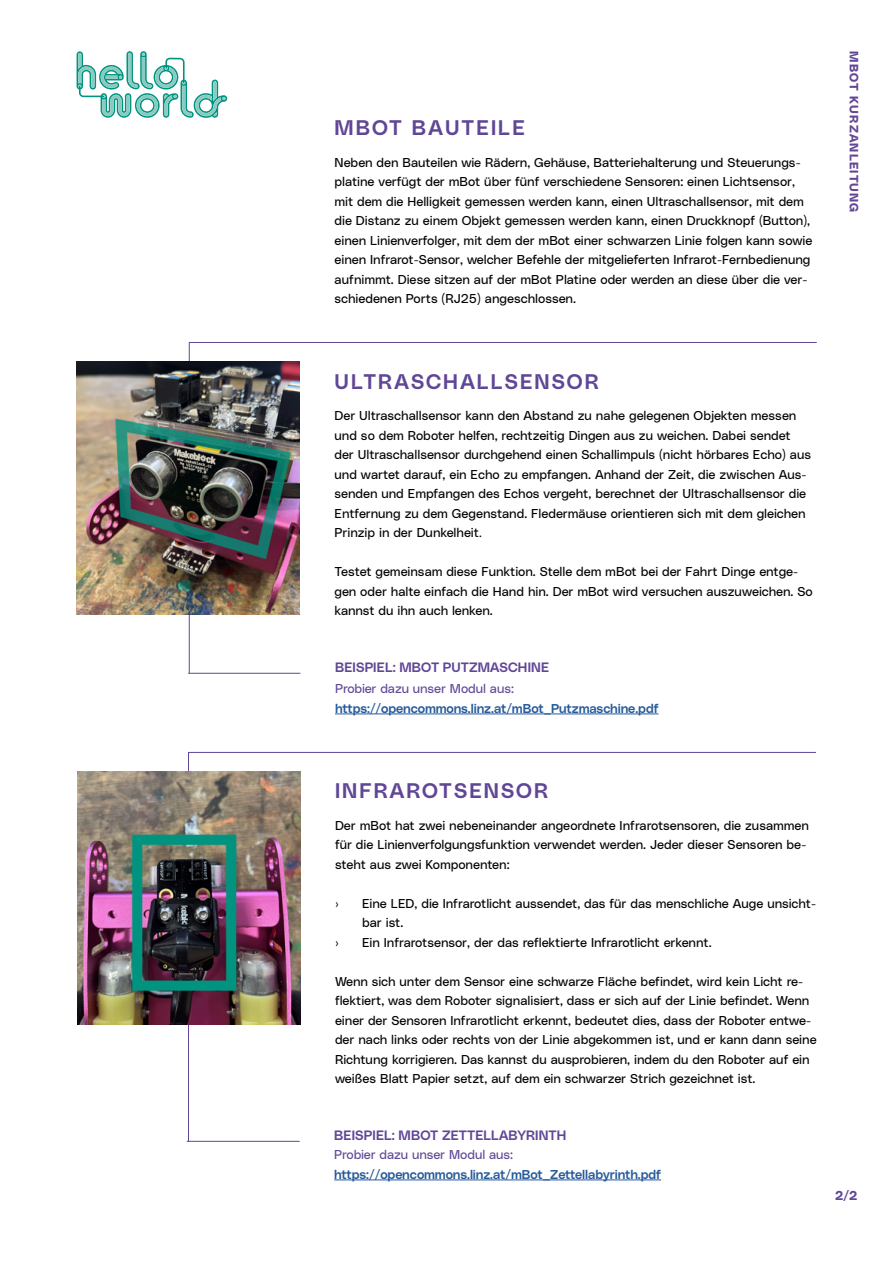
<style>
.page{position:relative;width:893px;height:1263px;background:#fff}
.page>*{position:absolute;margin:0;border:0;box-sizing:border-box;transform-origin:0 0}
.t1{font:21px "Lentia Nova Median";letter-spacing:.1em;color:#604696}
.t2{font:13.5px "Lentia Nova Median";letter-spacing:.01em;color:#604696}
.t3{font:12.75px/19.5px "Lentia Nova Neutral";letter-spacing:-.01em;color:#000}
.t4{font:12.75px "Lentia Nova Median";letter-spacing:-.01em;color:#275b9b}
.t5{font:12.75px "Lentia Nova Neutral";letter-spacing:-.01em;color:#604696}
.t6{font:12.75px "Lentia Nova Bulky";color:#604696}
.t7{font:12.75px "Lato";color:#000}
.t8{font:12px "Lentia Nova Bulky";letter-spacing:.1em;color:#604696}
.s1{font-family:"Lato"}
</style>
<div class="page">
<img style="left:77px;top:361px;width:223px;height:254px">
<svg style="left:77px;top:51px;width:150px;height:67px"></svg>
<img style="left:78px;top:771px;width:223px;height:254px">
<hr style="left:335px;top:714px;width:324px;height:1px;background:#275b9b">
<hr style="left:334px;top:1179px;width:327px;height:1px;background:#275b9b">
<hr style="left:189px;top:673px;width:111px;height:1px;background:#604696">
<hr style="left:187px;top:1141px;width:112px;height:1px;background:#604696">
<h1 class="t1" style="left:335px;top:111px;width:192px">MBOT BAUTEILE</h1>
<p class="t3" style="left:335px;top:151px;width:479px">Neben den Bauteilen wie Rädern, Gehäuse, Batteriehalterung und Steuerungs&shy;platine verfügt der mBot über fünf verschiedene Sensoren: einen Lichtsensor, mit dem die Helligkeit gemessen werden kann, einen Ultraschallsensor, mit dem die Distanz zu einem Objekt gemessen werden kann, einen Druckknopf (Button), einen Linienverfolger, mit dem der mBot einer schwarzen Linie folgen kann sowie einen Infrarot-Sensor, welcher Befehle der mitgelieferten Infrarot-Fernbedienung aufnimmt. Diese sitzen auf der mBot Platine oder werden an diese über die ver&shy;schiedenen Ports (RJ25) angeschlossen.</p>
<h1 class="t1" style="left:334px;top:365px;width:266px">ULTRASCHALLSENSOR</h1>
<p class="t3" style="left:334px;top:405px;width:478px">Der Ultraschallsensor kann den Abstand zu nahe gelegenen Objekten messen und so dem Roboter helfen, rechtzeitig Dingen aus zu weichen. Dabei sendet der Ultraschallsensor durchgehend einen Schallimpuls (nicht hörbares Echo) aus und wartet darauf, ein Echo zu empfangen. Anhand der Zeit, die zwischen Aus&shy;senden und Empfangen des Echos vergeht, berechnet der Ultraschallsensor die Entfernung zu dem Gegenstand. Fledermäuse orientieren sich mit dem gleichen Prinzip in der Dunkelheit<span class="s1">.</span></p>
<p class="t3" style="left:334px;top:561px;width:480px">Testet gemeinsam diese Funktion. Stelle dem mBot bei der Fahrt Dinge entge&shy;gen oder halte einfach die Hand hin. Der mBot wird versuchen auszuweichen. So kannst du ihn auch lenken.</p>
<p class="t2" style="left:335px;top:657px;width:216px">BEISPIEL: MBOT PUTZMASCHINE</p>
<p class="t5" style="left:335px;top:679px;width:180px">Probier dazu unser Modul aus:</p>
<p class="t4" style="left:335px;top:698px;width:325px">https://opencommons.linz.at/mBot_Putzmaschine.pdf</p>
<p class="t8" style="left:863px;top:51px;width:163px;rotate:90deg">MBOT KURZANLEITUNG</p>
<h1 class="t1" style="left:335px;top:774px;width:215px">INFRAROTSENSOR</h1>
<p class="t3" style="left:335px;top:814px;width:475px">Der mBot hat zwei nebeneinander angeordnete Infrarotsensoren, die zusammen für die Linienverfolgungsfunktion verwendet werden. Jeder dieser Sensoren be&shy;steht aus zwei Komponenten:</p>
<p class="t7" style="left:335px;top:896px;width:6px">›</p>
<p class="t3" style="left:362px;top:892px;width:456px">Eine LED, die Infrarotlicht aussendet, das für das menschliche Auge unsicht&shy;bar ist.</p>
<p class="t7" style="left:335px;top:935px;width:6px">›</p>
<p class="t3" style="left:362px;top:931px;width:351px">Ein Infrarotsensor, der das reflektierte Infrarotlicht erkennt.</p>
<p class="t3" style="left:335px;top:970px;width:483px">Wenn sich unter dem Sensor eine schwarze Fläche befindet, wird kein Licht re&shy;flektiert, was dem Roboter signalisiert, dass er sich auf der Linie befindet. Wenn einer der Sensoren Infrarotlicht erkennt, bedeutet dies, dass der Roboter entwe&shy;der nach links oder rechts von der Linie abgekommen ist, und er kann dann seine Richtung korrigieren. Das kannst du ausprobieren, indem du den Roboter auf ein weißes Blatt Papier setzt, auf dem ein schwarzer Strich gezeichnet ist.</p>
<p class="t2" style="left:334px;top:1124px;width:233px">BEISPIEL: MBOT ZETTELLABYRINTH</p>
<p class="t5" style="left:334px;top:1145px;width:180px">Probier dazu unser Modul aus:</p>
<p class="t4" style="left:334px;top:1164px;width:328px">https://opencommons.linz.at/mBot_Zettellabyrinth.pdf</p>
<p class="t6" style="left:835px;top:1186px;width:24px">2/2</p>
</div>
